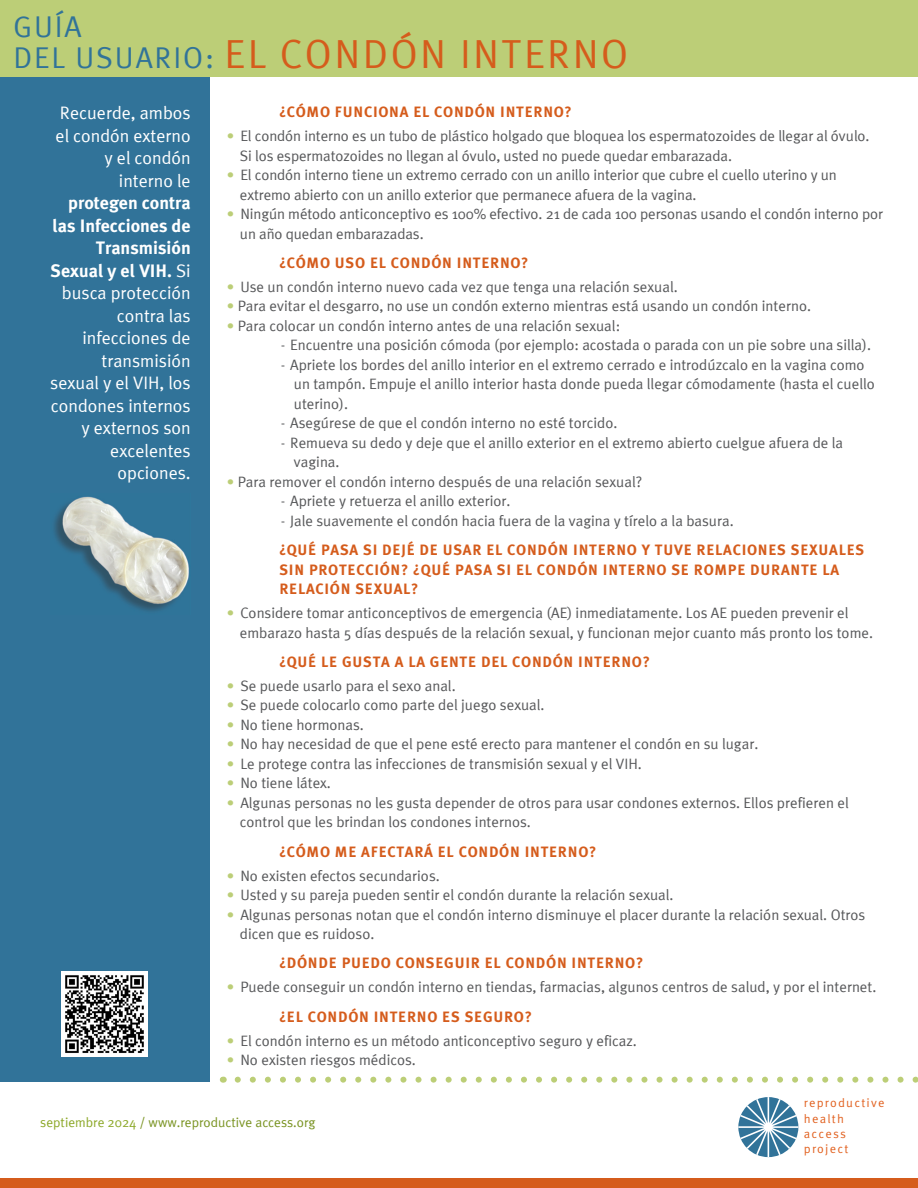
<style>
.page{position:relative;width:918px;height:1188px;background:#fff}
.page>*{position:absolute;margin:0;border:0;box-sizing:border-box;transform-origin:0 0}
.t1{font:40.5px "Meta Plus Normal";letter-spacing:.06em;color:#d55c1c}
.t2{font:30px "Meta Plus Normal";color:#317399}
.t3{font:18px/22.5px "Meta Plus Normal";color:#fff;text-align:right}
.t4{font:700 18px/22.5px "Meta Plus";color:#fff;text-align:right}
.t5{font:15px/19.5px "Meta Plus Normal";color:#57585a}
.t6{font:700 15px/19.5px "Meta Plus";letter-spacing:.05em;color:#d55c1c}
.t7{font:13.5px "Meta Plus Normal";color:#799321}
.t8{font:12.3px/15.1px "Meta Pro Norm";letter-spacing:.1em;color:#e1601e}
.s1{font-size:30px;color:#317399}
.s2{font-family:"Meta Plus Normal";font-weight:400}
.s3{color:#bcce77}
.s4{color:#8ca828}
</style>
<div class="page">
<div style="left:0;top:72px;width:210px;height:1009px;background:#317399"></div>
<div style="left:0;top:0;width:918px;height:76px;background:#bcce77"></div>
<div style="left:0;top:1179px;width:918px;height:9px;background:#d55c1c"></div>
<svg style="left:738px;top:1097px;width:60px;height:60px"></svg>
<svg style="left:238px;top:1077px;width:678px;height:6px"></svg>
<img style="left:54px;top:496px;width:135px;height:115px">
<img style="left:62px;top:971px;width:86px;height:86px">
<h2 class="t2" style="left:14px;top:9px;width:70px">GUÍA</h2>
<h1 class="t1" style="left:14px;top:31px;width:616px"><span class="s1">DEL USUARIO:</span> EL CONDÓN INTERNO</h1>
<p class="t3" style="left:56px;top:102px;width:137px">Recuerde, ambos el condón externo y el condón interno le</p>
<p class="t4" style="left:51px;top:192px;width:142px">protegen contra las Infecciones de<br>Transmisión<br>Sexual y el VIH. <span class="s2">Si</span></p>
<p class="t3" style="left:50px;top:282px;width:142px">busca protección contra las infecciones de transmisión sexual y el VIH, los condones internos y externos son excelentes opciones.</p>
<p class="t6" style="left:279px;top:102px;width:294px">¿CÓMO FUNCIONA EL CONDÓN INTERNO?</p>
<p class="t5" style="left:240px;top:126px;width:631px;text-indent:-13px"><span class="s3">•</span> El condón interno es un tubo de plástico holgado que bloquea los espermatozoides de llegar al óvulo.<br>Si los espermatozoides no llegan al óvulo, usted no puede quedar embarazada.</p>
<p class="t5" style="left:240px;top:165px;width:599px;text-indent:-13px"><span class="s3">•</span> El condón interno tiene un extremo cerrado con un anillo interior que cubre el cuello uterino y un extremo abierto con un anillo exterior que permanece afuera de la vagina.</p>
<p class="t5" style="left:240px;top:204px;width:645px;text-indent:-13px"><span class="s3">•</span> Ningún método anticonceptivo es 100% efectivo. 21 de cada 100 personas usando el condón interno por un año quedan embarazadas.</p>
<p class="t6" style="left:279px;top:253px;width:251px">¿CÓMO USO EL CONDÓN INTERNO?</p>
<p class="t5" style="left:227px;top:277px;width:452px"><span class="s3">•</span> Use un condón interno nuevo cada vez que tenga una relación sexual.</p>
<p class="t5" style="left:227px;top:296px;width:586px"><span class="s3">•</span> Para evitar el desgarro, no use un condón externo mientras está usando un condón interno.</p>
<p class="t5" style="left:227px;top:316px;width:395px"><span class="s3">•</span> Para colocar un condón interno antes de una relación sexual:</p>
<p class="t5" style="left:281px;top:335px;width:592px">- Encuentre una posición cómoda (por ejemplo: acostada o parada con un pie sobre una silla).</p>
<p class="t5" style="left:294px;top:355px;width:583px;text-indent:-13px">- Apriete los bordes del anillo interior en el extremo cerrado e introdúzcalo en la vagina como un tampón. Empuje el anillo interior hasta donde pueda llegar cómodamente (hasta el cuello uterino).</p>
<p class="t5" style="left:281px;top:413px;width:338px">- Asegúrese de que el condón interno no esté torcido.</p>
<p class="t5" style="left:294px;top:433px;width:551px;text-indent:-13px">- Remueva su dedo y deje que el anillo exterior en el extremo abierto cuelgue afuera de la vagina.</p>
<p class="t5" style="left:227px;top:472px;width:417px"><span class="s3">•</span> Para remover el condón interno después de una relación sexual?</p>
<p class="t5" style="left:281px;top:491px;width:231px">- Apriete y retuerza el anillo exterior.</p>
<p class="t5" style="left:281px;top:511px;width:454px">- Jale suavemente el condón hacia fuera de la vagina y tírelo a la basura.</p>
<p class="t6" style="left:279px;top:540px;width:586px">¿QUÉ PASA SI DEJÉ DE USAR EL CONDÓN INTERNO Y TUVE RELACIONES SEXUALES<br>SIN PROTECCIÓN? ¿QUÉ PASA SI EL CONDÓN INTERNO SE ROMPE DURANTE LA<br>RELACIÓN SEXUAL?</p>
<p class="t5" style="left:240px;top:603px;width:635px;text-indent:-13px"><span class="s3">•</span> Considere tomar anticonceptivos de emergencia (AE) inmediatamente. Los AE pueden prevenir el embarazo hasta 5 días después de la relación sexual, y funcionan mejor cuanto más pronto los tome.</p>
<p class="t6" style="left:279px;top:652px;width:372px">¿QUÉ LE GUSTA A LA GENTE DEL CONDÓN INTERNO?</p>
<p class="t5" style="left:227px;top:676px;width:230px"><span class="s3">•</span> Se puede usarlo para el sexo anal.</p>
<p class="t5" style="left:227px;top:695px;width:319px"><span class="s3">•</span> Se puede colocarlo como parte del juego sexual.</p>
<p class="t5" style="left:227px;top:715px;width:138px"><span class="s3">•</span> No tiene hormonas.</p>
<p class="t5" style="left:227px;top:734px;width:533px"><span class="s3">•</span> No hay necesidad de que el pene esté erecto para mantener el condón en su lugar.</p>
<p class="t5" style="left:227px;top:754px;width:417px"><span class="s3">•</span> Le protege contra las infecciones de transmisión sexual y el VIH.</p>
<p class="t5" style="left:227px;top:773px;width:106px"><span class="s3">•</span> No tiene látex.</p>
<p class="t5" style="left:240px;top:793px;width:610px;text-indent:-13px"><span class="s3">•</span> Algunas personas no les gusta depender de otros para usar condones externos. Ellos prefieren el control que les brindan los condones internos.</p>
<p class="t6" style="left:279px;top:842px;width:318px">¿CÓMO ME AFECTARÁ EL CONDÓN INTERNO?</p>
<p class="t5" style="left:227px;top:866px;width:214px"><span class="s3">•</span> No existen efectos secundarios.</p>
<p class="t5" style="left:227px;top:885px;width:448px"><span class="s3">•</span> Usted y su pareja pueden sentir el condón durante la relación sexual.</p>
<p class="t5" style="left:240px;top:905px;width:627px;text-indent:-13px"><span class="s3">•</span> Algunas personas notan que el condón interno disminuye el placer durante la relación sexual. Otros dicen que es ruidoso.</p>
<p class="t6" style="left:279px;top:953px;width:365px">¿DÓNDE PUEDO CONSEGUIR EL CONDÓN INTERNO?</p>
<p class="t5" style="left:227px;top:977px;width:651px"><span class="s3">•</span> Puede conseguir un condón interno en tiendas, farmacias, algunos centros de salud, y por el internet.</p>
<p class="t6" style="left:279px;top:1007px;width:254px">¿EL CONDÓN INTERNO ES SEGURO?</p>
<p class="t5" style="left:227px;top:1031px;width:411px"><span class="s3">•</span> El condón interno es un método anticonceptivo seguro y eficaz.</p>
<p class="t5" style="left:227px;top:1050px;width:190px"><span class="s3">•</span> No existen riesgos médicos.</p>
<p class="t7" style="left:40px;top:1115px;width:277px"><span class="s4">septiembre 2024</span> / www.reproductive access.org</p>
<p class="t8" style="left:804px;top:1095px;width:82px">reproductive health access project</p>
</div>
